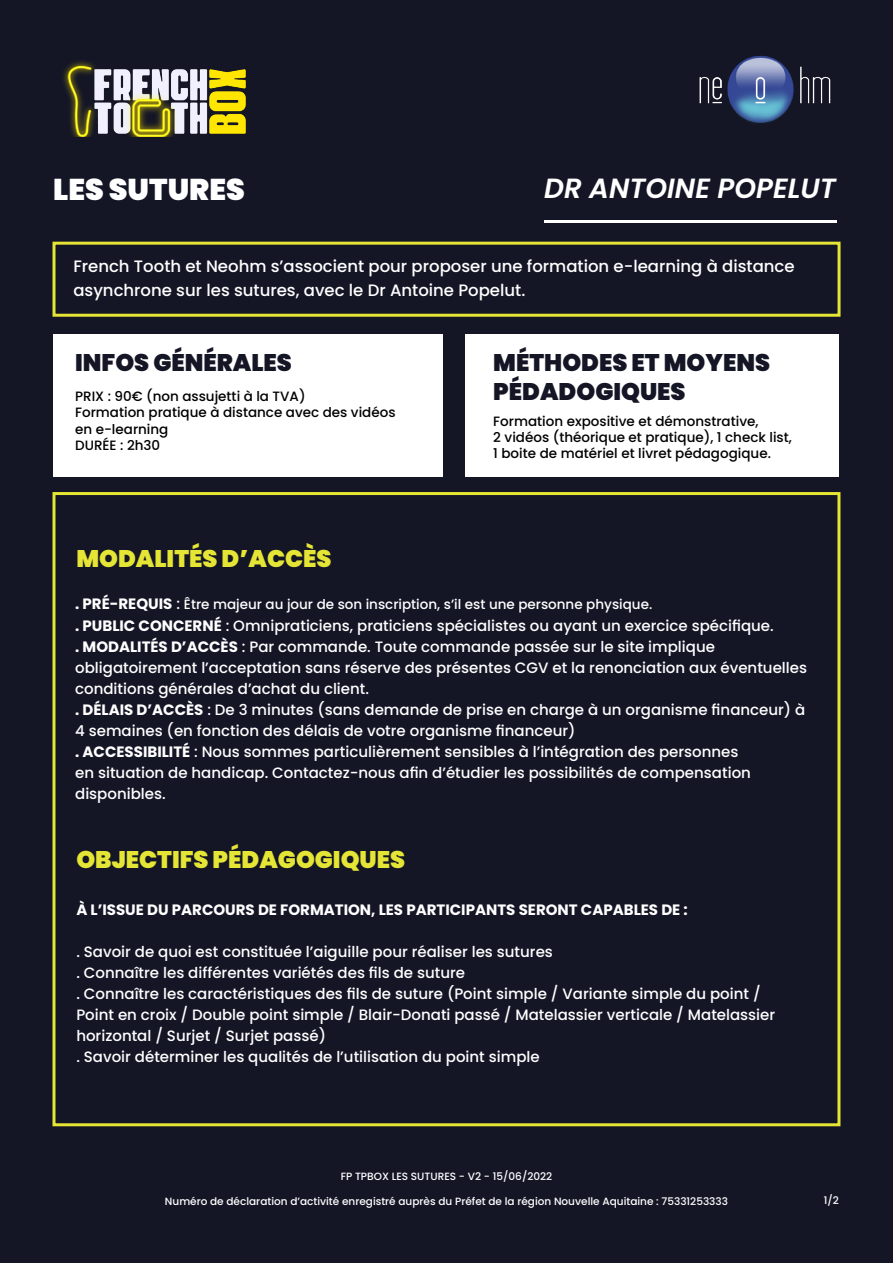
<style>
.page{position:relative;width:893px;height:1263px;background:#141626}
.page>*{position:absolute;margin:0;border:0;box-sizing:border-box;transform-origin:0 0}
.t1{font:900 30px "Poppins";color:#fff}
.t2{font:italic 600 27.75px "Poppins";color:#fff}
.t3{font:900 24px/28.8px "Poppins";color:#141626}
.t4{font:900 24px "Poppins";color:#e5e535}
.t5{font:500 16.5px "Poppins";color:#fff}
.t6{font:500 15px/21px "Poppins";color:#fff}
.t7{font:700 15px "Poppins";color:#fff}
.t8{font:500 13.5px/16.2px "Poppins";color:#000}
.t9{font:500 13.5px "Poppins";color:#fff}
.t10{font:500 10.5px "Poppins";color:#fff}
.s1{font-weight:700;font-size:15px}
.s2{font-size:15px}
.s3{font-weight:700}
</style>
<div class="page">
<div style="left:53px;top:334px;width:390px;height:143px;background:#fff"></div>
<div style="left:466px;top:334px;width:373px;height:143px;background:#fff"></div>
<div style="left:52px;top:492px;width:788px;height:634px;border:3px solid #e5e535"></div>
<img style="left:699px;top:55px;width:132px;height:68px">
<img style="left:63px;top:61px;width:183px;height:76px">
<hr style="left:544px;top:220px;width:292px;height:3px;background:#fff">
<svg style="left:52px;top:241px;width:789px;height:76px"></svg>
<p class="t1" style="left:53px;top:172px;width:193px">LES SUTURES</p>
<p class="t2" style="left:544px;top:172px;width:293px">DR ANTOINE POPELUT</p>
<p class="t5" style="left:73px;top:256px;width:723px">French Tooth et Neohm s’associent pour proposer une formation e-learning à distance</p>
<p class="t5" style="left:73px;top:280px;width:453px">asynchrone sur les sutures, avec le Dr Antoine Popelut.</p>
<p class="t3" style="left:75px;top:348px;width:218px">INFOS GÉNÉRALES</p>
<p class="t8" style="left:75px;top:388px;width:232px">PRIX : 90€ (non assujetti à la TVA)</p>
<p class="t8" style="left:75px;top:405px;width:322px">Formation pratique à distance avec des vidéos en e-learning</p>
<p class="t8" style="left:75px;top:437px;width:87px">DURÉE : 2h30</p>
<p class="t4" style="left:76px;top:545px;width:257px">MODALITÉS D’ACCÈS</p>
<p class="t3" style="left:493px;top:348px;width:278px">MÉTHODES ET MOYENS<br>PÉDADOGIQUES</p>
<p class="t8" style="left:493px;top:413px;width:267px">Formation expositive et démonstrative,</p>
<p class="t8" style="left:493px;top:429px;width:300px">2 vidéos (théorique et pratique), 1 check list,</p>
<p class="t8" style="left:493px;top:445px;width:279px">1 boite de matériel et livret pédagogique.</p>
<p class="t9" style="left:75px;top:597px;width:579px"><span class="s1">. PRÉ-REQUIS</span> <span class="s2">:</span> Être majeur au jour de son inscription, s’il est une personne physique.</p>
<p class="t6" style="left:75px;top:615px;width:700px"><span class="s3">. PUBLIC CONCERNÉ</span> : Omnipraticiens, praticiens spécialistes ou ayant un exercice spécifique.</p>
<p class="t6" style="left:75px;top:636px;width:733px"><span class="s3">. MODALITÉS D’ACCÈS</span> : Par commande. Toute commande passée sur le site implique obligatoirement l’acceptation sans réserve des présentes CGV et la renonciation aux éventuelles conditions générales d’achat du client.</p>
<p class="t6" style="left:75px;top:699px;width:732px"><span class="s3">. DÉLAIS D’ACCÈS</span> : De 3 minutes (sans demande de prise en charge à un organisme financeur) à<br>4 semaines (en fonction des délais de votre organisme financeur)</p>
<p class="t6" style="left:75px;top:741px;width:677px"><span class="s3">. ACCESSIBILITÉ</span> : Nous sommes particulièrement sensibles à l’intégration des personnes en situation de handicap. Contactez-nous afin d’étudier les possibilités de compensation disponibles.</p>
<p class="t4" style="left:76px;top:845px;width:330px">OBJECTIFS PÉDAGOGIQUES</p>
<p class="t7" style="left:76px;top:901px;width:613px">À L’ISSUE DU PARCOURS DE FORMATION, LES PARTICIPANTS SERONT CAPABLES DE :</p>
<p class="t6" style="left:76px;top:941px;width:478px">. Savoir de quoi est constituée l’aiguille pour réaliser les sutures</p>
<p class="t6" style="left:76px;top:962px;width:390px">. Connaître les différentes variétés des fils de suture</p>
<p class="t6" style="left:76px;top:983px;width:686px">. Connaître les caractéristiques des fils de suture (Point simple / Variante simple du point /</p>
<p class="t6" style="left:76px;top:1004px;width:700px">Point en croix / Double point simple / Blair-Donati passé / Matelassier verticale / Matelassier horizontal / Surjet / Surjet passé)</p>
<p class="t6" style="left:76px;top:1046px;width:465px">. Savoir déterminer les qualités de l’utilisation du point simple</p>
<p class="t10" style="left:341px;top:1170px;width:213px">FP TPBOX LES SUTURES - V2 - 15/06/2022</p>
<p class="t10" style="left:165px;top:1195px;width:565px">Numéro de déclaration d’activité enregistré auprès du Préfet de la région Nouvelle Aquitaine : 75331253333</p>
<p class="t10" style="left:824px;top:1194px;width:17px">1/2</p>
</div>
